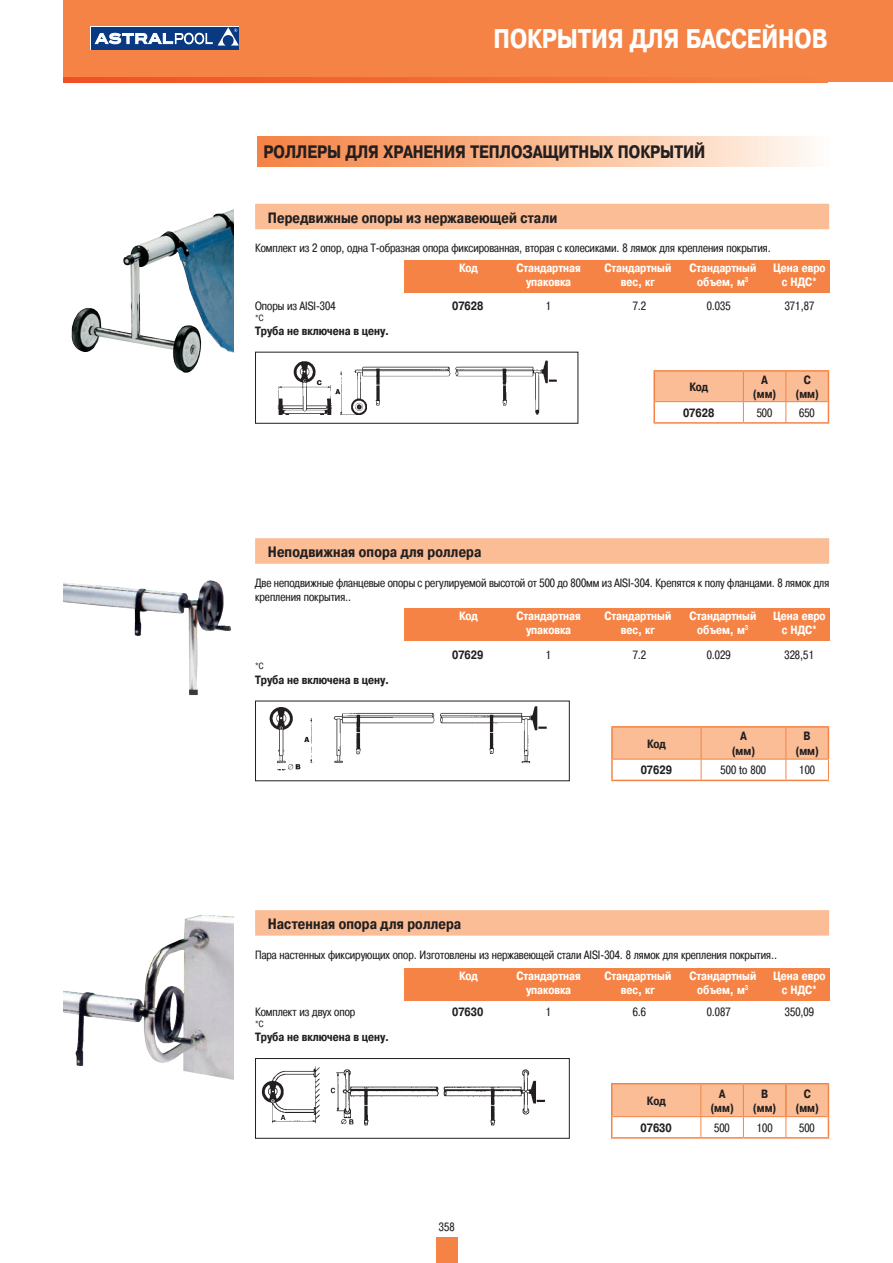
<style>
.page{position:relative;width:893px;height:1263px;background:#fff}
.page>*{position:absolute;margin:0;border:0;box-sizing:border-box;transform-origin:0 0}
.t1{font:700 27px "Pragmatica Cond C";color:#fff}
.t2{font:700 18px "Pragmatica Cond C";color:#231f20}
.t3{font:700 15px "Pragmatica Cond C";letter-spacing:.01em;color:#231f20}
.t4{font:12px/14.4px "Pragmatica Cond C";color:#231f20}
.t5{font:700 12px "Pragmatica Cond C";color:#fff}
.t6{font:700 12px/14.4px "Pragmatica Cond C";color:#231f20;text-align:center}
.t7{font:9px "Pragmatica Cond C";color:#231f20}
</style>
<div class="page">
<div style="left:436px;top:1237px;width:21px;height:26px;background:#f58345"></div>
<div style="left:64px;top:0;width:829px;height:77px;background:#f58345"></div>
<div style="left:827px;top:74px;width:66px;height:8px;background:#f58345"></div>
<svg style="left:64px;top:78px;width:763px;height:4px"></svg>
<div style="left:91px;top:27px;width:148px;height:23px;background:#083981"></div>
<svg style="left:95px;top:27px;width:144px;height:19px"></svg>
<div style="left:255px;top:204px;width:574px;height:25px;background:#fabd96"></div>
<div style="left:255px;top:538px;width:574px;height:26px;background:#fabd96"></div>
<div style="left:255px;top:910px;width:574px;height:26px;background:#fabd96"></div>
<img style="left:277px;top:360px;width:280px;height:55px">
<div style="left:255px;top:352px;width:323px;height:72px;border:1px solid #231f20"></div>
<hr style="left:653px;top:372px;width:2px;height:30px;background:#f58345">
<hr style="left:653px;top:370px;width:90px;height:2px;background:#f58345">
<hr style="left:743px;top:370px;width:43px;height:2px;background:#f58345">
<hr style="left:786px;top:370px;width:43px;height:2px;background:#f58345">
<hr style="left:653px;top:402px;width:2px;height:20px;background:#f58345">
<hr style="left:653px;top:422px;width:90px;height:2px;background:#f58345">
<hr style="left:743px;top:422px;width:43px;height:2px;background:#f58345">
<svg style="left:654px;top:371px;width:175px;height:51px"></svg>
<hr style="left:786px;top:422px;width:43px;height:2px;background:#f58345">
<img style="left:269px;top:706px;width:278px;height:65px">
<hr style="left:611px;top:728px;width:2px;height:31px;background:#f58345">
<hr style="left:611px;top:726px;width:90px;height:2px;background:#f58345">
<hr style="left:701px;top:726px;width:85px;height:2px;background:#f58345">
<hr style="left:786px;top:726px;width:43px;height:2px;background:#f58345">
<hr style="left:611px;top:759px;width:2px;height:21px;background:#f58345">
<hr style="left:611px;top:780px;width:90px;height:1px;background:#f58345">
<svg style="left:612px;top:727px;width:217px;height:53px"></svg>
<hr style="left:701px;top:780px;width:85px;height:1px;background:#f58345">
<hr style="left:786px;top:780px;width:43px;height:1px;background:#f58345">
<img style="left:261px;top:1066px;width:285px;height:60px">
<div style="left:255px;top:1058px;width:315px;height:81px;border:1px solid #231f20"></div>
<hr style="left:611px;top:1083px;width:90px;height:1px;background:#f58345">
<hr style="left:701px;top:1083px;width:42px;height:1px;background:#f58345">
<hr style="left:743px;top:1083px;width:43px;height:1px;background:#f58345">
<hr style="left:786px;top:1083px;width:43px;height:1px;background:#f58345">
<hr style="left:611px;top:1137px;width:90px;height:2px;background:#f58345">
<hr style="left:701px;top:1137px;width:42px;height:2px;background:#f58345">
<hr style="left:743px;top:1137px;width:43px;height:2px;background:#f58345">
<svg style="left:611px;top:1084px;width:218px;height:53px"></svg>
<hr style="left:786px;top:1137px;width:43px;height:2px;background:#f58345">
<img style="left:71px;top:209px;width:163px;height:164px">
<div style="left:404px;top:260px;width:425px;height:32px;background:#f58345"></div>
<img style="left:64px;top:580px;width:167px;height:116px">
<div style="left:404px;top:608px;width:425px;height:32px;background:#f58345"></div>
<img style="left:64px;top:914px;width:170px;height:166px">
<div style="left:404px;top:968px;width:425px;height:32px;background:#f58345"></div>
<div style="left:257px;top:136px;width:572px;height:30px;background:linear-gradient(to right,#f57f3d,#fff9f0)"></div>
<h1 class="t1" style="left:493px;top:24px;width:336px">ПОКРЫТИЯ ДЛЯ БАССЕЙНОВ</h1>
<h2 class="t2" style="left:264px;top:141px;width:443px">РОЛЛЕРЫ ДЛЯ ХРАНЕНИЯ ТЕПЛОЗАЩИТНЫХ ПОКРЫТИЙ</h2>
<p class="t3" style="left:268px;top:209px;width:291px">Передвижные опоры из нержавеющей стали</p>
<p class="t4" style="left:255px;top:241px;width:517px">Комплект из 2 опор, одна Т-образная опора фиксированная, вторая с колесиками. 8 лямок для крепления покрытия.</p>
<p class="t5" style="left:459px;top:261px;width:20px">Код</p>
<p class="t5" style="left:516px;top:261px;width:66px">Стандартная</p>
<p class="t5" style="left:604px;top:261px;width:68px">Стандартный</p>
<p class="t5" style="left:689px;top:261px;width:68px">Стандартный</p>
<p class="t5" style="left:773px;top:261px;width:54px">Цена евро</p>
<p class="t5" style="left:526px;top:275px;width:46px">упаковка</p>
<p class="t5" style="left:621px;top:275px;width:35px">вес, кг</p>
<p class="t5" style="left:697px;top:275px;width:53px">объем, м<sup>3</sup></p>
<p class="t5" style="left:782px;top:275px;width:37px">с НДС*</p>
<p class="t4" style="left:255px;top:298px;width:82px">Опоры из AISI-304</p>
<p class="t6" style="left:452px;top:298px;width:33px">07628</p>
<p class="t4" style="left:546px;top:298px;width:7px">1</p>
<p class="t4" style="left:633px;top:298px;width:15px">7.2</p>
<p class="t4" style="left:707px;top:298px;width:25px">0.035</p>
<p class="t4" style="left:785px;top:298px;width:31px">371,87</p>
<p class="t7" style="left:255px;top:312px;width:10px">*C</p>
<p class="t6" style="left:255px;top:324px;width:136px">Труба не включена в цену.</p>
<p class="t6" style="left:689px;top:380px;width:20px">Код</p>
<p class="t6" style="left:753px;top:372px;width:25px">A (мм)</p>
<p class="t6" style="left:795px;top:372px;width:25px">C (мм)</p>
<p class="t6" style="left:683px;top:406px;width:33px">07628</p>
<p class="t4" style="left:757px;top:406px;width:17px">500</p>
<p class="t4" style="left:799px;top:406px;width:17px">650</p>
<p class="t3" style="left:268px;top:543px;width:215px">Неподвижная опора для роллера</p>
<p class="t4" style="left:255px;top:575px;width:576px">Две неподвижные фланцевые опоры с регулируемой высотой от 500 до 800мм из AISI-304. Крепятся к полу фланцами. 8 лямок для крепления покрытия..</p>
<p class="t5" style="left:459px;top:609px;width:20px">Код</p>
<p class="t5" style="left:516px;top:609px;width:66px">Стандартная</p>
<p class="t5" style="left:604px;top:609px;width:68px">Стандартный</p>
<p class="t5" style="left:689px;top:609px;width:68px">Стандартный</p>
<p class="t5" style="left:773px;top:609px;width:54px">Цена евро</p>
<p class="t5" style="left:526px;top:623px;width:46px">упаковка</p>
<p class="t5" style="left:621px;top:623px;width:35px">вес, кг</p>
<p class="t5" style="left:697px;top:623px;width:53px">объем, м<sup>3</sup></p>
<p class="t5" style="left:782px;top:623px;width:37px">с НДС*</p>
<p class="t7" style="left:255px;top:661px;width:10px">*C</p>
<p class="t6" style="left:255px;top:672px;width:136px">Труба не включена в цену.</p>
<p class="t6" style="left:452px;top:647px;width:33px">07629</p>
<p class="t4" style="left:546px;top:647px;width:7px">1</p>
<p class="t4" style="left:633px;top:647px;width:15px">7.2</p>
<p class="t4" style="left:707px;top:647px;width:25px">0.029</p>
<p class="t4" style="left:784px;top:647px;width:31px">328,51</p>
<p class="t6" style="left:647px;top:736px;width:20px">Код</p>
<p class="t6" style="left:732px;top:729px;width:25px">A (мм)</p>
<p class="t6" style="left:795px;top:729px;width:25px">B (мм)</p>
<p class="t6" style="left:641px;top:763px;width:33px">07629</p>
<p class="t4" style="left:721px;top:763px;width:47px">500 to 800</p>
<p class="t4" style="left:799px;top:763px;width:18px">100</p>
<p class="t3" style="left:268px;top:915px;width:195px">Настенная опора для роллера</p>
<p class="t4" style="left:255px;top:947px;width:524px">Пара настенных фиксирующих опор. Изготовлены из нержавеющей стали AISI-304. 8 лямок для крепления покрытия..</p>
<p class="t5" style="left:459px;top:969px;width:20px">Код</p>
<p class="t5" style="left:516px;top:969px;width:66px">Стандартная</p>
<p class="t5" style="left:604px;top:969px;width:68px">Стандартный</p>
<p class="t5" style="left:689px;top:969px;width:68px">Стандартный</p>
<p class="t5" style="left:773px;top:969px;width:54px">Цена евро</p>
<p class="t5" style="left:526px;top:983px;width:46px">упаковка</p>
<p class="t5" style="left:621px;top:983px;width:35px">вес, кг</p>
<p class="t5" style="left:697px;top:983px;width:53px">объем, м<sup>3</sup></p>
<p class="t5" style="left:782px;top:983px;width:37px">с НДС*</p>
<p class="t4" style="left:255px;top:1005px;width:102px">Комплект из двух опор</p>
<p class="t6" style="left:452px;top:1005px;width:33px">07630</p>
<p class="t4" style="left:546px;top:1005px;width:7px">1</p>
<p class="t4" style="left:633px;top:1005px;width:15px">6.6</p>
<p class="t4" style="left:707px;top:1005px;width:25px">0.087</p>
<p class="t4" style="left:785px;top:1005px;width:30px">350,09</p>
<p class="t7" style="left:255px;top:1019px;width:10px">*C</p>
<p class="t6" style="left:255px;top:1030px;width:136px">Труба не включена в цену.</p>
<p class="t4" style="left:439px;top:1220px;width:17px">358</p>
<p class="t6" style="left:647px;top:1093px;width:20px">Код</p>
<p class="t6" style="left:710px;top:1086px;width:25px">A (мм)</p>
<p class="t6" style="left:753px;top:1086px;width:25px">B (мм)</p>
<p class="t6" style="left:795px;top:1086px;width:25px">C (мм)</p>
<p class="t6" style="left:640px;top:1121px;width:33px">07630</p>
<p class="t4" style="left:714px;top:1120px;width:17px">500</p>
<p class="t4" style="left:756px;top:1120px;width:18px">100</p>
<p class="t4" style="left:799px;top:1120px;width:17px">500</p>
</div>
